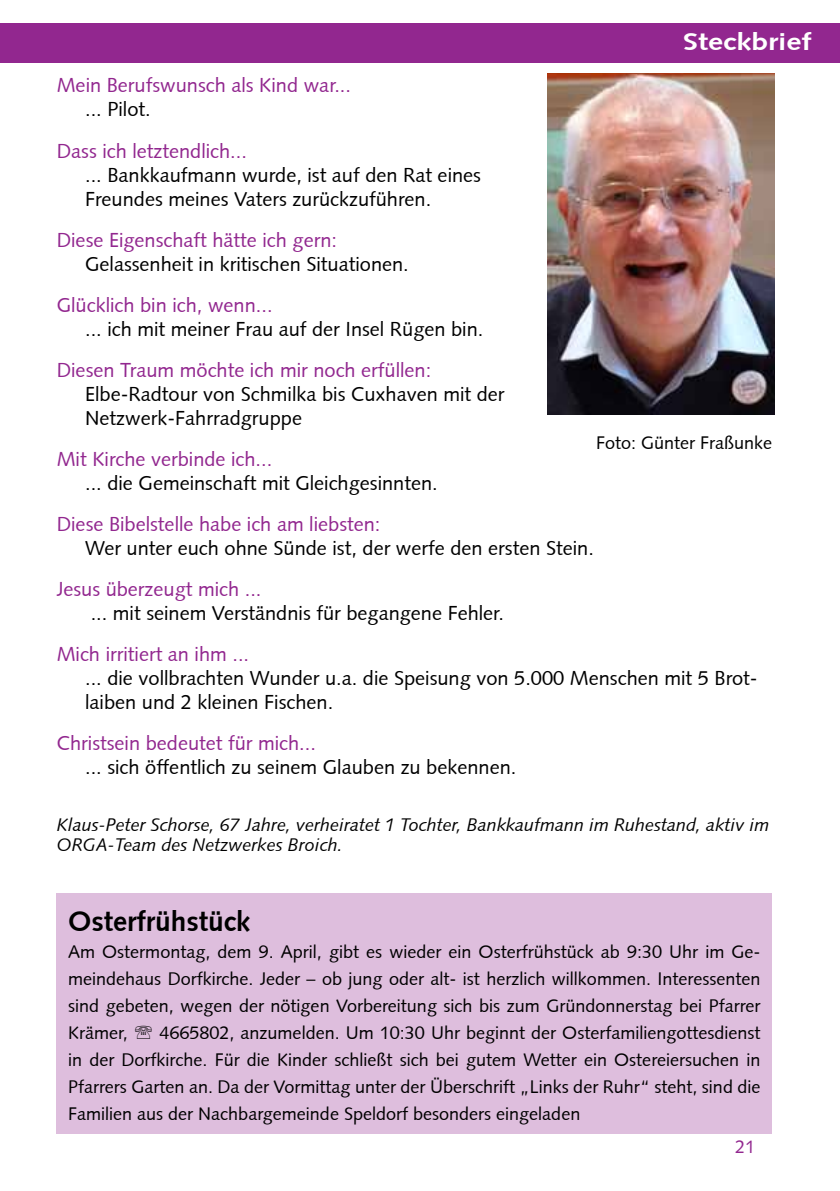
<style>
.page{position:relative;width:840px;height:1191px;background:#fff}
.page>*{position:absolute;margin:0;border:0;box-sizing:border-box;transform-origin:0 0}
.t1{font:700 28px "Syntax";color:#000}
.t2{font:700 24px "Syntax";color:#fff;scale:1.25 1}
.t3{font:20px/24px "Syntax";color:#000}
.t4{font:20px "Syntax";color:#92278f}
.t5{font:18px/27px "Syntax";color:#000;text-align:justify}
.t6{font:italic 18px/20px "Syntax";color:#000}
.t7{font:18px "Syntax";color:#92278f}
</style>
<div class="page">
<div style="left:0;top:23px;width:839px;height:39px;background:#92278f"></div>
<img style="left:547px;top:74px;width:227px;height:340px">
<div style="left:57px;top:893px;width:714px;height:241px;background:#debedd"></div>
<h2 class="t2" style="left:682px;top:28px;width:104px">Steckbrief</h2>
<p class="t4" style="left:57px;top:74px;width:296px">Mein Berufswunsch als Kind war...</p>
<p class="t3" style="left:85px;top:98px;width:67px">... Pilot.</p>
<p class="t4" style="left:57px;top:139px;width:191px">Dass ich letztendlich...</p>
<p class="t3" style="left:85px;top:163px;width:397px">... Bankkaufmann wurde, ist auf den Rat eines<br>Freundes meines Vaters zurückzuführen.</p>
<p class="t4" style="left:57px;top:228px;width:282px">Diese Eigenschaft hätte ich gern:</p>
<p class="t3" style="left:85px;top:252px;width:325px">Gelassenheit in kritischen Situationen.</p>
<p class="t4" style="left:57px;top:293px;width:217px">Glücklich bin ich, wenn...</p>
<p class="t3" style="left:85px;top:317px;width:399px">... ich mit meiner Frau auf der Insel Rügen bin.</p>
<p class="t4" style="left:57px;top:358px;width:376px">Diesen Traum möchte ich mir noch erfüllen:</p>
<p class="t3" style="left:85px;top:382px;width:420px">Elbe-Radtour von Schmilka bis Cuxhaven mit der<br>Netzwerk-Fahrradgruppe</p>
<p class="t4" style="left:57px;top:447px;width:217px">Mit Kirche verbinde ich...</p>
<p class="t3" style="left:85px;top:471px;width:354px">... die Gemeinschaft mit Gleichgesinnten.</p>
<p class="t4" style="left:57px;top:512px;width:325px">Diese Bibelstelle habe ich am liebsten:</p>
<p class="t3" style="left:85px;top:536px;width:510px">Wer unter euch ohne Sünde ist, der werfe den ersten Stein.</p>
<p class="t4" style="left:57px;top:577px;width:206px">Jesus überzeugt mich ...</p>
<p class="t3" style="left:91px;top:601px;width:414px">... mit seinem Verständnis für begangene Fehler.</p>
<p class="t4" style="left:57px;top:642px;width:194px">Mich irritiert an ihm ...</p>
<p class="t3" style="left:85px;top:666px;width:673px">... die vollbrachten Wunder u.a. die Speisung von 5.000 Menschen mit 5 Brot&shy;laiben und 2 kleinen Fischen.</p>
<p class="t4" style="left:57px;top:731px;width:260px">Christsein bedeutet für mich...</p>
<p class="t3" style="left:85px;top:755px;width:432px">... sich öffentlich zu seinem Glauben zu bekennen.</p>
<p class="t5" style="left:595px;top:429px;width:178px">Foto: Günter Fraßunke</p>
<p class="t6" style="left:57px;top:814px;width:713px">Klaus-Peter Schorse, 67 Jahre, verheiratet 1 Tochter, Bankkaufmann im Ruhestand, aktiv im<br>ORGA-Team des Netzwerkes Broich.</p>
<h1 class="t1" style="left:68px;top:905px;width:183px">Osterfrühstück</h1>
<p class="t5" style="left:68px;top:938px;width:693px">Am Ostermontag, dem 9. April, gibt es wieder ein Osterfrühstück ab 9:30 Uhr im Ge&shy;meindehaus Dorfkirche. Jeder – ob jung oder alt- ist herzlich willkommen. Interessenten sind gebeten, wegen der nötigen Vorbereitung sich bis zum Gründonnerstag bei Pfarrer Krämer,</p>
<p class="t5" style="left:68px;top:1019px;width:693px;text-indent:91px">4665802, anzumelden. Um 10:30 Uhr beginnt der Osterfamiliengottesdienst in der Dorfkirche. Für die Kinder schließt sich bei gutem Wetter ein Ostereiersuchen in Pfarrers Garten an. Da der Vormittag unter der Überschrift „Links der Ruhr“ steht, sind die Familien aus der Nachbargemeinde Speldorf besonders eingeladen</p>
<p class="t7" style="left:734px;top:1135px;width:22px">21</p>
</div>
